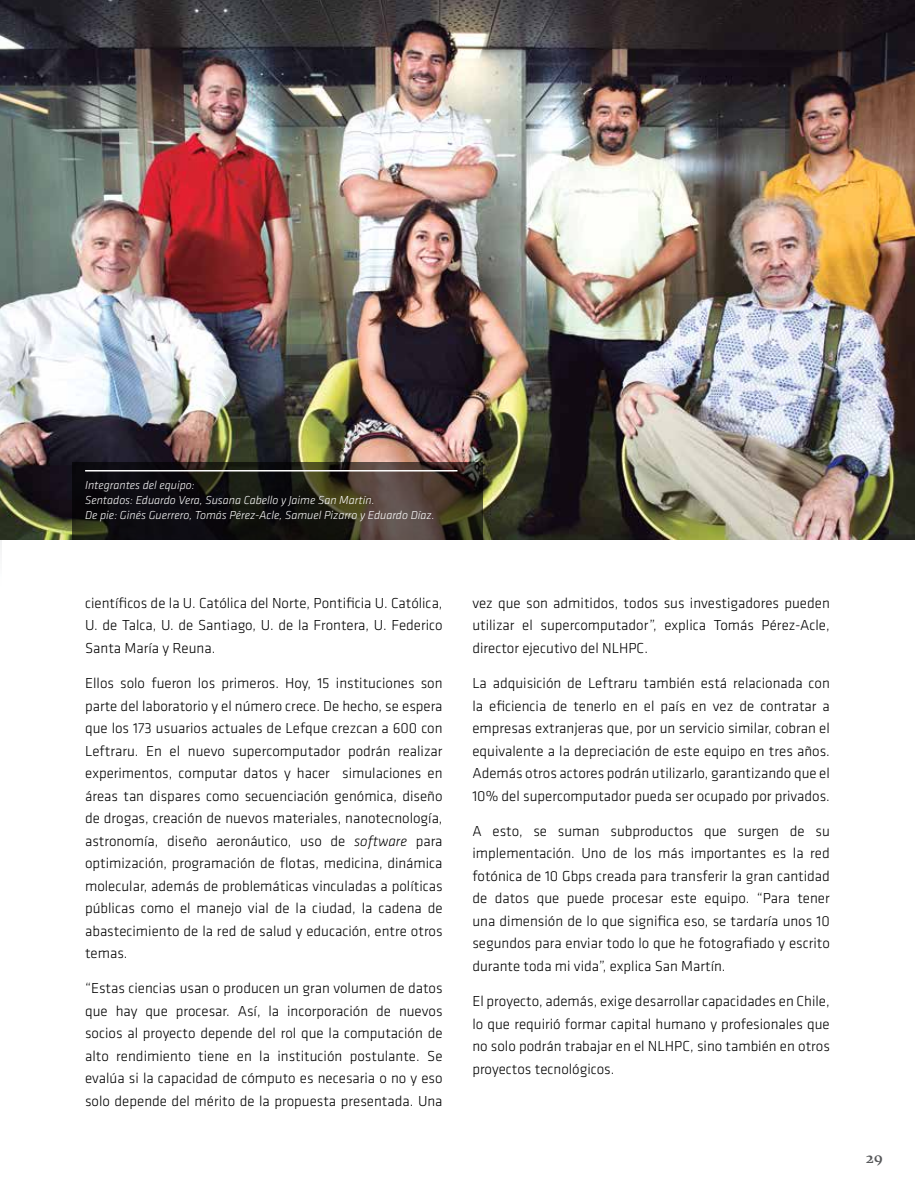
<style>
.page{position:relative;width:915px;height:1191px;background:#fff}
.page>*{position:absolute;margin:0;border:0;box-sizing:border-box;transform-origin:0 0}
.t1{font:300 15px/22.5px "Klavika";color:#000;text-align:justify}
.t2{font:600 15px "Prensa";color:#58595b}
.t3{font:italic 300 12px/15px "Klavika";color:#fff}
.s1{font-style:italic}
</style>
<div class="page">
<img style="left:0;top:540px;width:2px;height:12px">
<img style="left:0;top:0;width:914px;height:540px">
<svg style="left:72px;top:463px;width:410px;height:77px;background:#27221d"></svg>
<hr style="left:85px;top:470px;width:372px;height:1px;background:#fff">
<p class="t3" style="left:85px;top:478px;width:351px">Integrantes del equipo:<br>Sentados: Eduardo Vera, Susana Cabello y Jaime San Martín.<br>De pie: Ginés Guerrero, Tomás Pérez-Acle, Samuel Pizarro y Eduardo Díaz.</p>
<p class="t1" style="left:85px;top:592px;width:359px">científicos de la U. Católica del Norte, Pontificia U. Católica, U. de Talca, U. de Santiago, U. de la Frontera, U. Federico Santa María y Reuna.</p>
<p class="t1" style="left:85px;top:672px;width:359px">Ellos solo fueron los primeros. Hoy, 15 instituciones son parte del laboratorio y el número crece. De hecho, se espera que los 173 usuarios actuales de Lefque crezcan a 600 con Leftraru. En el nuevo supercomputador podrán realizar experimentos, computar datos y hacer simulaciones en áreas tan dispares como secuenciación genómica, diseño de drogas, creación de nuevos materiales, nanotecnología, astronomía, diseño aeronáutico, uso de <span class="s1">software</span> para optimización, programación de flotas, medicina, dinámica molecular, además de problemáticas vinculadas a políticas públicas como el manejo vial de la ciudad, la cadena de abastecimiento de la red de salud y educación, entre otros temas.</p>
<p class="t1" style="left:85px;top:977px;width:359px">“Estas ciencias usan o producen un gran volumen de datos que hay que procesar. Así, la incorporación de nuevos socios al proyecto depende del rol que la computación de alto rendimiento tiene en la institución postulante. Se evalúa si la capacidad de cómputo es necesaria o no y eso solo depende del mérito de la propuesta presentada. Una</p>
<p class="t1" style="left:472px;top:592px;width:359px">vez que son admitidos, todos sus investigadores pueden utilizar el supercomputador”, explica Tomás Pérez-Acle, director ejecutivo del NLHPC.</p>
<p class="t1" style="left:472px;top:672px;width:359px">La adquisición de Leftraru también está relacionada con la eficiencia de tenerlo en el país en vez de contratar a empresas extranjeras que, por un servicio similar, cobran el equivalente a la depreciación de este equipo en tres años.<br>Además otros actores podrán utilizarlo, garantizando que el 10% del supercomputador pueda ser ocupado por privados.</p>
<p class="t1" style="left:472px;top:820px;width:359px">A esto, se suman subproductos que surgen de su implementación. Uno de los más importantes es la red fotónica de 10 Gbps creada para transferir la gran cantidad de datos que puede procesar este equipo. “Para tener una dimensión de lo que significa eso, se tardaría unos 10 segundos para enviar todo lo que he fotografiado y escrito durante toda mi vida”, explica San Martín.</p>
<p class="t1" style="left:472px;top:990px;width:359px">El proyecto, además, exige desarrollar capacidades en Chile, lo que requirió formar capital humano y profesionales que no solo podrán trabajar en el NLHPC, sino también en otros proyectos tecnológicos.</p>
<p class="t2" style="left:865px;top:1148px;width:19px">29</p>
</div>
